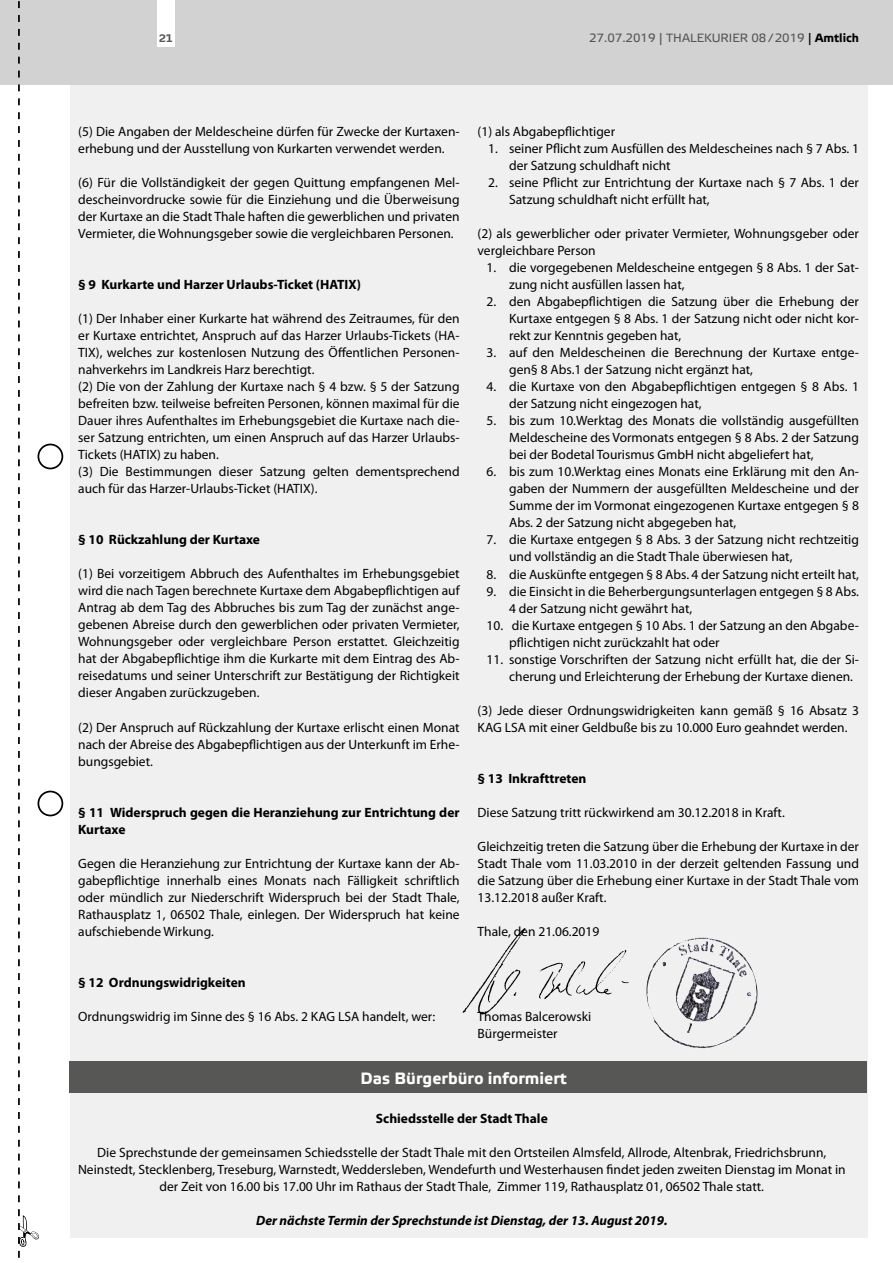
<style>
.page{position:relative;width:893px;height:1263px;background:#fff}
.page>*{position:absolute;margin:0;border:0;box-sizing:border-box;transform-origin:0 0}
.t1{font:700 16.35px "Elektra Text Pro";color:#fff}
.t2{font:13.5px/17px "Myriad Pro";color:#000}
.t3{font:700 13.5px/17px "Myriad Pro";color:#000}
.t4{font:italic 700 13.5px "Myriad Pro";color:#000}
.t5{font:12px "Elektra Text Pro";color:#575756}
.t6{font:900 10.5px "Diavlo";color:#575756}
.s1{color:#000}
.s2{font-weight:700;color:#000}
</style>
<div class="page">
<div style="left:70px;top:0;width:797px;height:1237px;background:#f0f0f0"></div>
<div style="left:0;top:0;width:893px;height:85px;background:#d2d2d2"></div>
<div style="left:157px;top:0;width:17px;height:47px;background:#fff"></div>
<svg style="left:18px;top:1px;width:21px;height:1257px"></svg>
<div style="left:38px;top:444px;width:25px;height:25px;border:2px solid #000;border-radius:50%"></div>
<div style="left:38px;top:791px;width:25px;height:25px;border:2px solid #000;border-radius:50%"></div>
<img style="left:462px;top:928px;width:167px;height:87px">
<img style="left:646px;top:938px;width:112px;height:88px">
<div style="left:69px;top:1061px;width:798px;height:31px;background:#575756"></div>
<p class="t6" style="left:159px;top:31px;width:15px">21</p>
<p class="t5" style="left:589px;top:32px;width:271px">27.07.2019 | THALEKURIER 08/2019 <span class="s1">|</span> <span class="s2">Amtlich</span></p>
<p class="t2" style="left:78px;top:123px;width:383px">(5) Die Angaben der Meldescheine dürfen für Zwecke der Kurtaxen&shy;erhebung und der Ausstellung von Kurkarten verwendet werden.</p>
<p class="t2" style="left:78px;top:174px;width:383px;text-align:justify">(6) Für die Vollständigkeit der gegen Quittung empfangenen Mel&shy;descheinvordrucke sowie für die Einziehung und die Überweisung der Kurtaxe an die Stadt Thale haften die gewerblichen und privaten Vermieter, die Wohnungsgeber sowie die vergleichbaren Personen.</p>
<p class="t3" style="left:78px;top:276px;width:284px">§ 9 Kurkarte und Harzer Urlaubs-Ticket (HATIX)</p>
<p class="t2" style="left:78px;top:310px;width:383px">(1) Der Inhaber einer Kurkarte hat während des Zeitraumes, für den er Kurtaxe entrichtet, Anspruch auf das Harzer Urlaubs-Tickets (HA-TIX), welches zur kostenlosen Nutzung des Öffentlichen Personen&shy;nahverkehrs im Landkreis Harz berechtigt.<br>(2) Die von der Zahlung der Kurtaxe nach § 4 bzw. § 5 der Satzung befreiten bzw. teilweise befreiten Personen, können maximal für die Dauer ihres Aufenthaltes im Erhebungsgebiet die Kurtaxe nach die&shy;ser Satzung entrichten, um einen Anspruch auf das Harzer Urlaubs-Tickets (HATIX) zu haben.<br>(3) Die Bestimmungen dieser Satzung gelten dementsprechend auch für das Harzer-Urlaubs-Ticket (HATIX).</p>
<p class="t3" style="left:78px;top:531px;width:183px">§ 10 Rückzahlung der Kurtaxe</p>
<p class="t2" style="left:78px;top:565px;width:383px;text-align:justify">(1) Bei vorzeitigem Abbruch des Aufenthaltes im Erhebungsgebiet wird die nach Tagen berechnete Kurtaxe dem Abgabepflichtigen auf Antrag ab dem Tag des Abbruches bis zum Tag der zunächst ange&shy;gebenen Abreise durch den gewerblichen oder privaten Vermieter, Wohnungsgeber oder vergleichbare Person erstattet. Gleichzeitig hat der Abgabepflichtige ihm die Kurkarte mit dem Eintrag des Ab&shy;reisedatums und seiner Unterschrift zur Bestätigung der Richtigkeit dieser Angaben zurückzugeben.</p>
<p class="t2" style="left:78px;top:718px;width:383px;text-align:justify">(2) Der Anspruch auf Rückzahlung der Kurtaxe erlischt einen Monat nach der Abreise des Abgabepflichtigen aus der Unterkunft im Erhe&shy;bungsgebiet.</p>
<p class="t3" style="left:78px;top:803px;width:383px">§ 11 Widerspruch gegen die Heranziehung zur Entrichtung der<br>Kurtaxe</p>
<p class="t2" style="left:78px;top:854px;width:383px;text-align:justify">Gegen die Heranziehung zur Entrichtung der Kurtaxe kann der Ab&shy;gabepflichtige innerhalb eines Monats nach Fälligkeit schriftlich oder mündlich zur Niederschrift Widerspruch bei der Stadt Thale, Rathausplatz 1, 06502 Thale, einlegen. Der Widerspruch hat keine aufschiebende Wirkung.</p>
<p class="t3" style="left:78px;top:973px;width:169px">§ 12 Ordnungswidrigkeiten</p>
<p class="t2" style="left:78px;top:1007px;width:358px">Ordnungswidrig im Sinne des § 16 Abs. 2 KAG LSA handelt, wer:</p>
<p class="t2" style="left:478px;top:123px;width:139px">(1) als Abgabepflichtiger</p>
<p class="t2" style="left:509px;top:140px;width:351px;text-indent:-21px">1. seiner Pflicht zum Ausfüllen des Meldescheines nach § 7 Abs. 1 der Satzung schuldhaft nicht</p>
<p class="t2" style="left:509px;top:174px;width:351px;text-indent:-21px">2. seine Pflicht zur Entrichtung der Kurtaxe nach § 7 Abs. 1 der<br>Satzung schuldhaft nicht erfüllt hat,</p>
<p class="t2" style="left:478px;top:225px;width:383px">(2) als gewerblicher oder privater Vermieter, Wohnungsgeber oder vergleichbare Person</p>
<p class="t2" style="left:509px;top:259px;width:351px;text-indent:-23px">1. die vorgegebenen Meldescheine entgegen § 8 Abs. 1 der Sat&shy;zung nicht ausfüllen lassen hat,</p>
<p class="t2" style="left:509px;top:293px;width:351px;text-align:justify;text-indent:-23px">2. den Abgabepflichtigen die Satzung über die Erhebung der Kurtaxe entgegen § 8 Abs. 1 der Satzung nicht oder nicht kor&shy;rekt zur Kenntnis gegeben hat,</p>
<p class="t2" style="left:509px;top:344px;width:351px;text-indent:-23px">3. auf den Meldescheinen die Berechnung der Kurtaxe entge&shy;gen§ 8 Abs.1 der Satzung nicht ergänzt hat,</p>
<p class="t2" style="left:509px;top:378px;width:351px;text-indent:-23px">4. die Kurtaxe von den Abgabepflichtigen entgegen § 8 Abs. 1 der Satzung nicht eingezogen hat,</p>
<p class="t2" style="left:509px;top:412px;width:351px;text-align:justify;text-indent:-23px">5. bis zum 10.Werktag des Monats die vollständig ausgefüllten Meldescheine des Vormonats entgegen § 8 Abs. 2 der Satzung bei der Bodetal Tourismus GmbH nicht abgeliefert hat,</p>
<p class="t2" style="left:509px;top:463px;width:351px;text-align:justify;text-indent:-23px">6. bis zum 10.Werktag eines Monats eine Erklärung mit den An&shy;gaben der Nummern der ausgefüllten Meldescheine und der Summe der im Vormonat eingezogenen Kurtaxe entgegen § 8<br>Abs. 2 der Satzung nicht abgegeben hat,</p>
<p class="t2" style="left:509px;top:531px;width:351px;text-indent:-23px">7. die Kurtaxe entgegen § 8 Abs. 3 der Satzung nicht rechtzeitig und vollständig an die Stadt Thale überwiesen hat,</p>
<p class="t2" style="left:487px;top:565px;width:374px">8. die Auskünfte entgegen § 8 Abs. 4 der Satzung nicht erteilt hat,</p>
<p class="t2" style="left:509px;top:582px;width:351px;text-indent:-23px">9. die Einsicht in die Beherbergungsunterlagen entgegen § 8 Abs.<br>4 der Satzung nicht gewährt hat,</p>
<p class="t2" style="left:509px;top:616px;width:351px;text-indent:-23px">10. die Kurtaxe entgegen § 10 Abs. 1 der Satzung an den Abgabe&shy;pflichtigen nicht zurückzahlt hat oder</p>
<p class="t2" style="left:509px;top:650px;width:351px;text-indent:-23px">11. sonstige Vorschriften der Satzung nicht erfüllt hat, die der Si&shy;cherung und Erleichterung der Erhebung der Kurtaxe dienen.</p>
<p class="t2" style="left:478px;top:701px;width:383px">(3) Jede dieser Ordnungswidrigkeiten kann gemäß § 16 Absatz 3<br>KAG LSA mit einer Geldbuße bis zu 10.000 Euro geahndet werden.</p>
<p class="t3" style="left:478px;top:769px;width:110px">§ 13 Inkrafttreten</p>
<p class="t2" style="left:478px;top:803px;width:309px">Diese Satzung tritt rückwirkend am 30.12.2018 in Kraft.</p>
<p class="t2" style="left:478px;top:837px;width:383px;text-align:justify">Gleichzeitig treten die Satzung über die Erhebung der Kurtaxe in der Stadt Thale vom 11.03.2010 in der derzeit geltenden Fassung und die Satzung über die Erhebung einer Kurtaxe in der Stadt Thale vom 13.12.2018 außer Kraft.</p>
<p class="t2" style="left:478px;top:922px;width:123px">Thale, den 21.06.2019</p>
<p class="t2" style="left:478px;top:1007px;width:115px">Thomas Balcerowski<br>Bürgermeister</p>
<p class="t1" style="left:361px;top:1069px;width:208px">Das Bürgerbüro informiert</p>
<p class="t3" style="left:376px;top:1109px;width:173px">Schiedsstelle der Stadt Thale</p>
<p class="t2" style="left:78px;top:1143px;width:769px;text-align:center">Die Sprechstunde der gemeinsamen Schiedsstelle der Stadt Thale mit den Ortsteilen Almsfeld, Allrode, Altenbrak, Friedrichsbrunn,<br>Neinstedt, Stecklenberg, Treseburg, Warnstedt, Weddersleben, Wendefurth und Westerhausen findet jeden zweiten Dienstag im Monat in der Zeit von 16.00 bis 17.00 Uhr im Rathaus der Stadt Thale, Zimmer 119, Rathausplatz 01, 06502 Thale statt.</p>
<p class="t4" style="left:256px;top:1211px;width:413px">Der nächste Termin der Sprechstunde ist Dienstag, der 13. August 2019.</p>
</div>
